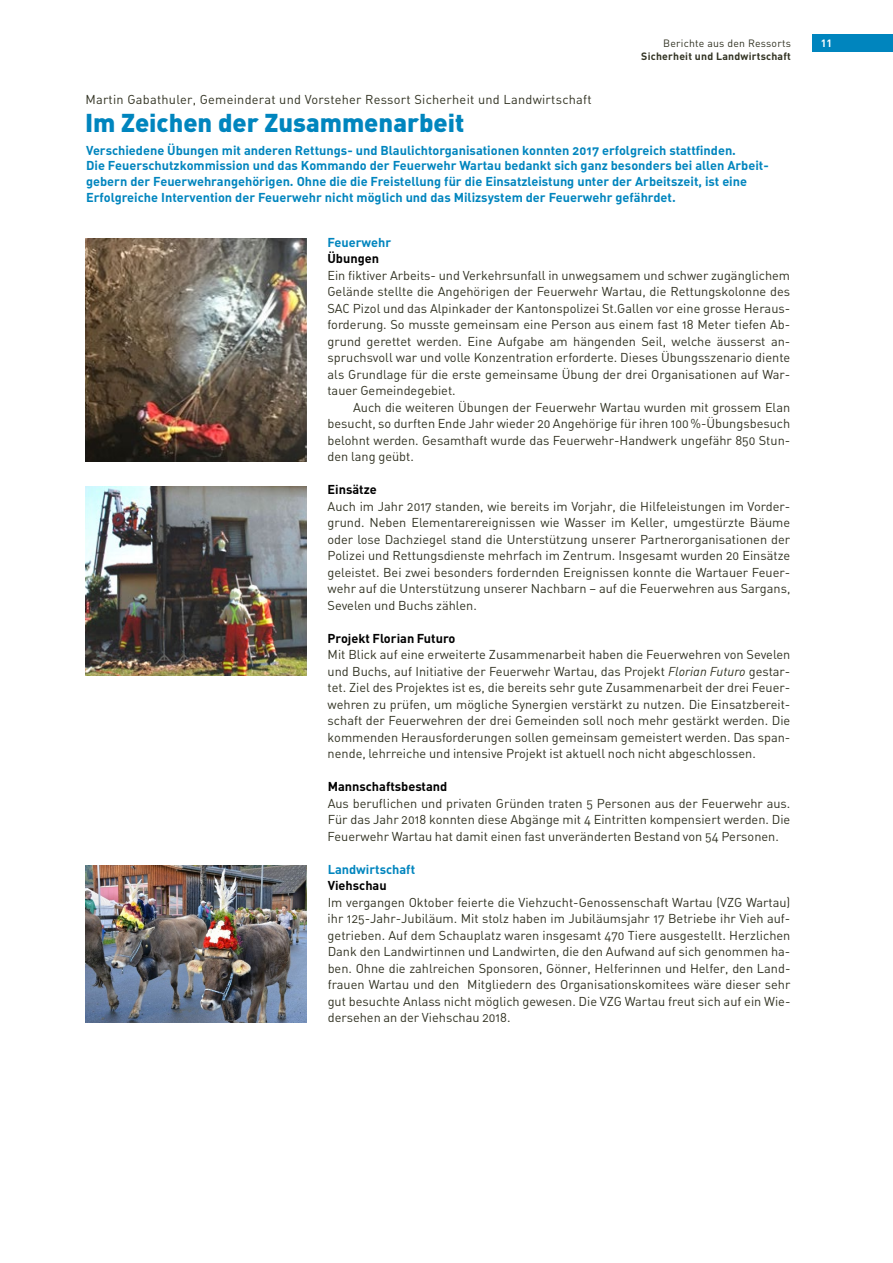
<style>
.page{position:relative;width:893px;height:1263px;background:#fff}
.page>*{position:absolute;margin:0;border:0;box-sizing:border-box;transform-origin:0 0}
.t1{font:900 25.5px "DIN";color:#0085be}
.t2{font:12.75px/16.5px "DIN Regular Alternate";color:#313222;text-align:justify}
.t3{font:12.75px/15.8px "DIN Bold Alternate";color:#0085be}
.t4{font:12.75px "DIN Regular Alternate";letter-spacing:.02em;color:#313222}
.t5{font:700 12.75px "DIN";color:#000}
.t6{font:700 12.75px "DIN";color:#0085be}
.t7{font:700 10.5px "DIN";letter-spacing:.02em;color:#313222}
.t8{font:10.5px "DIN";letter-spacing:.02em;color:#313222}
.t9{font:700 10.5px "DIN";color:#fff}
.s1{font-family:"DIN Regular Italic Alt"}
</style>
<div class="page">
<div style="left:812px;top:34px;width:81px;height:17px;background:#0085be"></div>
<img style="left:85px;top:239px;width:221px;height:222px">
<img style="left:86px;top:486px;width:220px;height:190px">
<img style="left:86px;top:866px;width:221px;height:156px">
<p class="t8" style="left:663px;top:36px;width:129px">Berichte aus den Ressorts</p>
<p class="t9" style="left:821px;top:36px;width:13px">11</p>
<p class="t7" style="left:641px;top:50px;width:151px">Sicherheit und Landwirtschaft</p>
<p class="t4" style="left:85px;top:91px;width:508px">Martin Gabathuler, Gemeinderat und Vorsteher Ressort Sicherheit und Landwirtschaft</p>
<h1 class="t1" style="left:85px;top:106px;width:381px">Im Zeichen der Zusammenarbeit</h1>
<p class="t3" style="left:86px;top:142px;width:684px">Verschiedene Übungen mit anderen Rettungs- und Blaulichtorganisationen konnten 2017 erfolgreich stattfinden.<br>Die Feuerschutzkommission und das Kommando der Feuerwehr Wartau bedankt sich ganz besonders bei allen Arbeit&shy;gebern der Feuerwehrangehörigen. Ohne die die Freistellung für die Einsatzleistung unter der Arbeitszeit, ist eine Erfolgreiche Intervention der Feuerwehr nicht möglich und das Milizsystem der Feuerwehr gefährdet.</p>
<p class="t6" style="left:327px;top:234px;width:65px">Feuerwehr</p>
<p class="t5" style="left:327px;top:250px;width:53px">Übungen</p>
<p class="t2" style="left:327px;top:267px;width:464px">Ein fiktiver Arbeits- und Verkehrsunfall in unwegsamem und schwer zugänglichem Gelände stellte die Angehörigen der Feuerwehr Wartau, die Rettungskolonne des SAC Pizol und das Alpinkader der Kantonspolizei St.Gallen vor eine grosse Heraus&shy;forderung. So musste gemeinsam eine Person aus einem fast 18 Meter tiefen Ab&shy;grund gerettet werden. Eine Aufgabe am hängenden Seil, welche äusserst an&shy;spruchsvoll war und volle Konzentration erforderte. Dieses Übungsszenario diente als Grundlage für die erste gemeinsame Übung der drei Organisationen auf War&shy;tauer Gemeindegebiet.</p>
<p class="t2" style="left:328px;top:399px;width:464px;text-indent:25px">Auch die weiteren Übungen der Feuerwehr Wartau wurden mit grossem Elan besucht, so durften Ende Jahr wieder 20 Angehörige für ihren 100 %-Übungsbesuch belohnt werden. Gesamthaft wurde das Feuerwehr-Handwerk ungefähr 850 Stun&shy;den lang geübt.</p>
<p class="t5" style="left:328px;top:481px;width:51px">Einsätze</p>
<p class="t2" style="left:327px;top:498px;width:464px">Auch im Jahr 2017 standen, wie bereits im Vorjahr, die Hilfeleistungen im Vorder&shy;grund. Neben Elementarereignissen wie Wasser im Keller, umgestürzte Bäume oder lose Dachziegel stand die Unterstützung unserer Partnerorganisationen der Polizei und Rettungsdienste mehrfach im Zentrum. Insgesamt wurden 20 Einsätze geleistet. Bei zwei besonders fordernden Ereignissen konnte die Wartauer Feuer&shy;wehr auf die Unterstützung unserer Nachbarn – auf die Feuerwehren aus Sargans, Sevelen und Buchs zählen.</p>
<p class="t5" style="left:328px;top:630px;width:129px">Projekt Florian Futuro</p>
<p class="t2" style="left:328px;top:646px;width:464px">Mit Blick auf eine erweiterte Zusammenarbeit haben die Feuerwehren von Sevelen und Buchs, auf Initiative der Feuerwehr Wartau, das Projekt <span class="s1">Florian Futuro</span> gestar&shy;tet. Ziel des Projektes ist es, die bereits sehr gute Zusammenarbeit der drei Feuer&shy;wehren zu prüfen, um mögliche Synergien verstärkt zu nutzen. Die Einsatzbereit&shy;schaft der Feuerwehren der drei Gemeinden soll noch mehr gestärkt werden. Die kommenden Herausforderungen sollen gemeinsam gemeistert werden. Das span&shy;nende, lehrreiche und intensive Projekt ist aktuell noch nicht abgeschlossen.</p>
<p class="t5" style="left:328px;top:778px;width:121px">Mannschaftsbestand</p>
<p class="t2" style="left:328px;top:795px;width:464px">Aus beruflichen und privaten Gründen traten 5 Personen aus der Feuerwehr aus.<br>Für das Jahr 2018 konnten diese Abgänge mit 4 Eintritten kompensiert werden. Die Feuerwehr Wartau hat damit einen fast unveränderten Bestand von 54 Personen.</p>
<p class="t6" style="left:328px;top:861px;width:89px">Landwirtschaft</p>
<p class="t5" style="left:328px;top:877px;width:61px">Viehschau</p>
<p class="t2" style="left:328px;top:894px;width:464px">Im vergangen Oktober feierte die Viehzucht-Genossenschaft Wartau (VZG Wartau) ihr 125-Jahr-Jubiläum. Mit stolz haben im Jubiläumsjahr 17 Betriebe ihr Vieh auf&shy;getrieben. Auf dem Schauplatz waren insgesamt 470 Tiere ausgestellt. Herzlichen Dank den Landwirtinnen und Landwirten, die den Aufwand auf sich genommen ha&shy;ben. Ohne die zahlreichen Sponsoren, Gönner, Helferinnen und Helfer, den Land&shy;frauen Wartau und den Mitgliedern des Organisationskomitees wäre dieser sehr gut besuchte Anlass nicht möglich gewesen. Die VZG Wartau freut sich auf ein Wie&shy;dersehen an der Viehschau 2018.</p>
</div>
